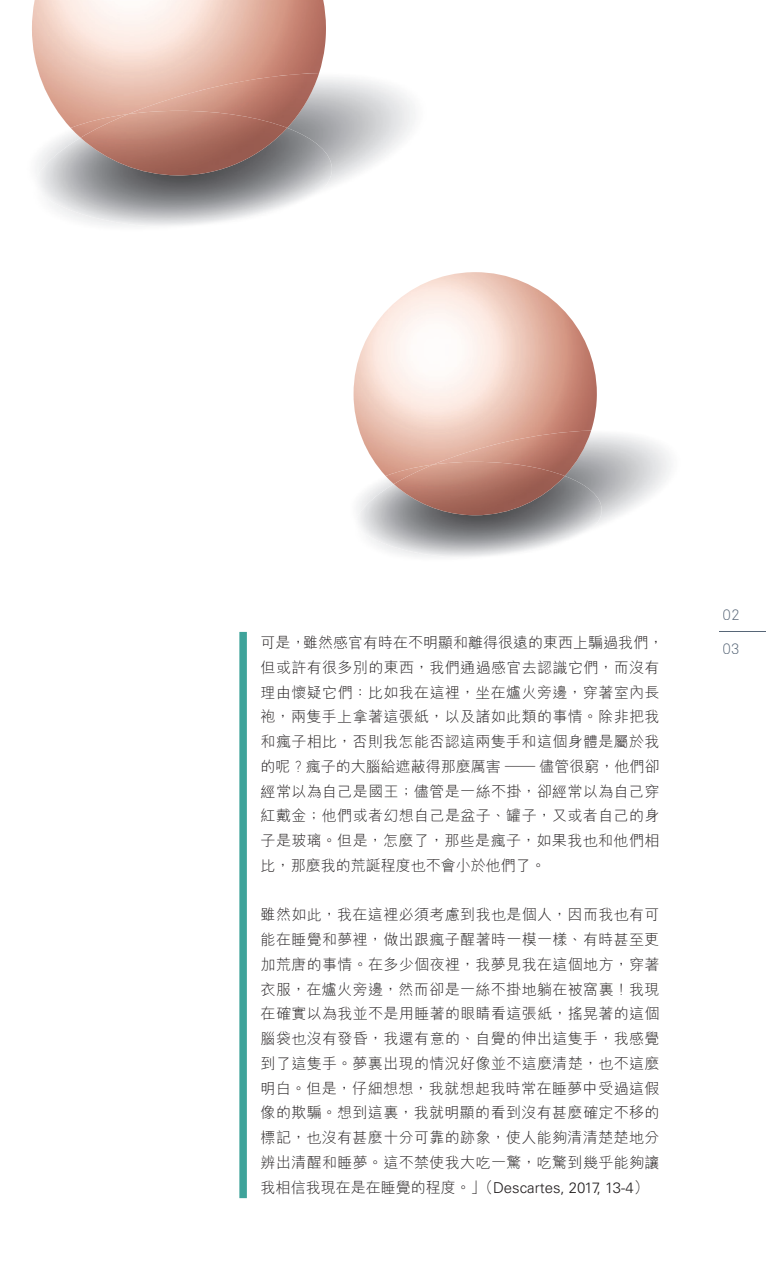
<style>
.page{position:relative;width:766px;height:1263px;background:#fff}
.page>*{position:absolute;margin:0;border:0;box-sizing:border-box;transform-origin:0 0}
.t1{font:300 15px/24.8px "M Hei HK";letter-spacing:.025em;color:#231f20}
.t2{font:300 15px "Univers LT Std";color:#231f20}
.t3{font:300 15px "Akkurat";color:#576677}
.s1{font-family:"M Hei HK"}
</style>
<div class="page">
<img style="left:353px;top:272px;width:243px;height:203px">
<img style="left:385px;top:464px;width:8px;height:12px">
<img style="left:433px;top:431px;width:158px;height:45px">
<img style="left:357px;top:476px;width:244px;height:81px">
<img style="left:393px;top:462px;width:171px;height:53px">
<img style="left:32px;top:0;width:294px;height:128px">
<img style="left:71px;top:114px;width:10px;height:14px">
<img style="left:128px;top:73px;width:191px;height:55px">
<img style="left:36px;top:128px;width:296px;height:99px">
<img style="left:81px;top:111px;width:206px;height:64px">
<div style="left:239px;top:632px;width:8px;height:566px;background:#3ea39a"></div>
<hr style="left:719px;top:631px;width:46px;height:1px;background:#576677">
<p class="t1" style="left:260px;top:630px;width:404px">可是，雖然感官有時在不明顯和離得很遠的東西上騙過我們，但或許有很多別的東西，我們通過感官去認識它們，而沒有理由懷疑它們：比如我在這裡，坐在爐火旁邊，穿著室內長袍，兩隻手上拿著這張紙，以及諸如此類的事情。除非把我和瘋子相比，否則我怎能否認這兩隻手和這個身體是屬於我的呢？瘋子的大腦給遮蔽得那麼厲害 —儘管很窮，他們卻經常以為自己是國王；儘管是一絲不掛，卻經常以為自己穿紅戴金；他們或者幻想自己是盆子、罐子，又或者自己的身子是玻璃。但是，怎麼了，那些是瘋子，如果我也和他們相比，那麼我的荒誕程度也不會小於他們了。</p>
<p class="t1" style="left:260px;top:902px;width:400px;text-align:justify">雖然如此，我在這裡必須考慮到我也是個人，因而我也有可能在睡覺和夢裡，做出跟瘋子醒著時一模一樣、有時甚至更加荒唐的事情。在多少個夜裡，我夢見我在這個地方，穿著衣服，在爐火旁邊，然而卻是一絲不掛地躺在被窩裏！我現在確實以為我並不是用睡著的眼睛看這張紙，搖晃著的這個腦袋也沒有發昏，我還有意的、自覺的伸出這隻手，我感覺到了這隻手。夢裏出現的情況好像並不這麼清楚，也不這麼明白。但是，仔細想想，我就想起我時常在睡夢中受過這假像的欺騙。想到這裏，我就明顯的看到沒有甚麼確定不移的標記，也沒有甚麼十分可靠的跡象，使人能夠清清楚楚地分辨出清醒和睡夢。這不禁使我大吃一驚，吃驚到幾乎能夠讓</p>
<p class="t2" style="left:260px;top:1178px;width:389px"><span class="s1">我相信我現在是在睡覺的程度。」（</span>Descartes, 2017, 13-4<span class="s1">）</span></p>
<p class="t3" style="left:722px;top:606px;width:19px">02</p>
<p class="t3" style="left:722px;top:640px;width:19px">03</p>
</div>
